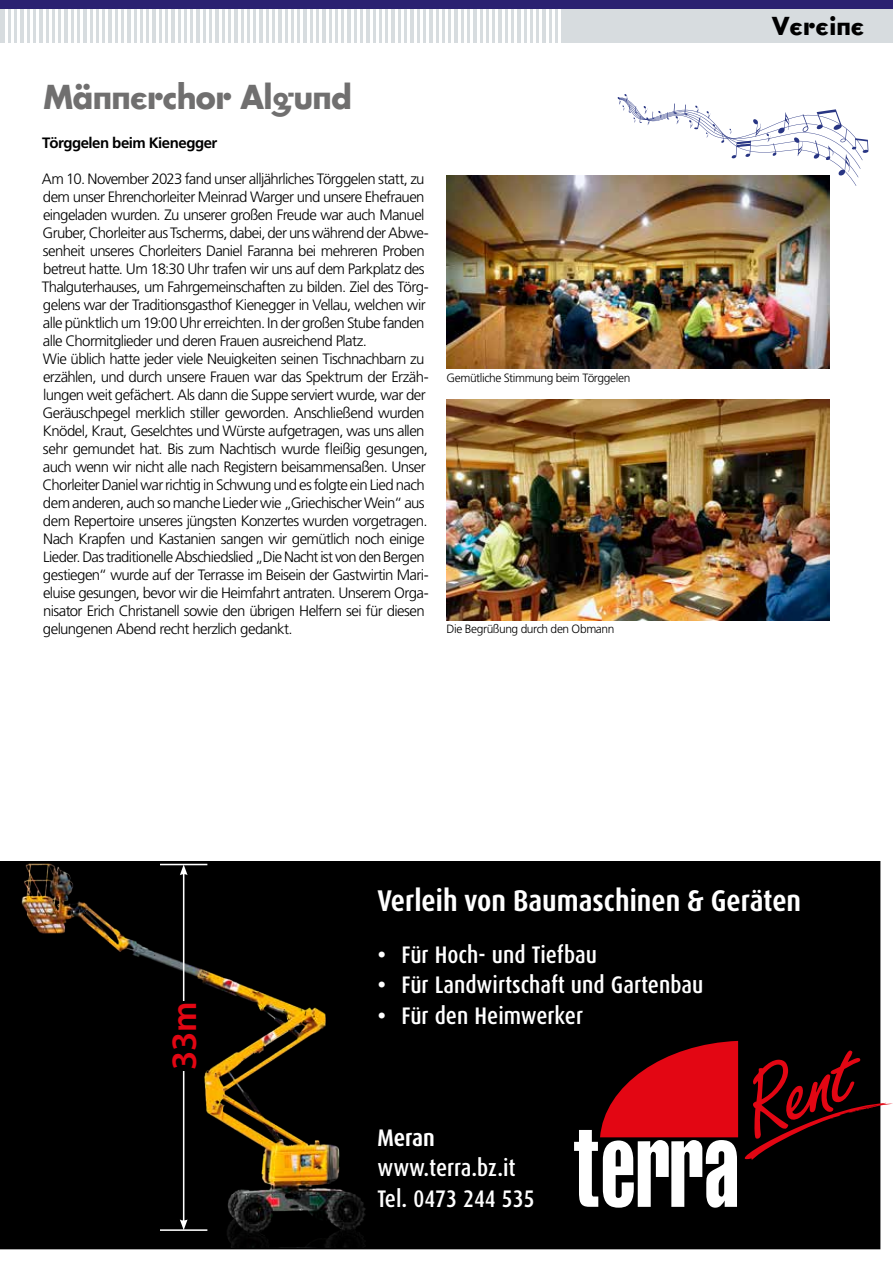
<style>
.page{position:relative;width:893px;height:1263px;background:#fff}
.page>*{position:absolute;margin:0;border:0;box-sizing:border-box;transform-origin:0 0}
.t1{font:700 36px "Algund 2002";letter-spacing:-.025em;color:#706f6f}
.t2{font:600 36px "Myriad Pro";color:#e30613}
.t3{font:700 condensed 30px "Dax Pro";color:#fff}
.t4{font:700 27px "Algund 2002";color:#000}
.t5{font:500 24px/30.5px "Dax Condensed";color:#fff}
.t6{font:700 condensed 24px "Dax Pro";color:#fff}
.t7{font:300 15px/18px "Frutiger LT Std";letter-spacing:-.04em;color:#000}
.t8{font:700 15px "Frutiger LT Std";letter-spacing:-.035em;color:#000}
.t9{font:300 12px "Frutiger LT Std";letter-spacing:-.035em;color:#000}
</style>
<div class="page">
<div style="left:0;top:9px;width:893px;height:34px;background:#d7dcdf"></div>
<hr style="left:559px;top:8px;width:2px;height:34px;background:#fff">
<hr style="left:552px;top:8px;width:3px;height:34px;background:#fff">
<hr style="left:546px;top:8px;width:2px;height:34px;background:#fff">
<hr style="left:540px;top:8px;width:2px;height:34px;background:#fff">
<hr style="left:534px;top:8px;width:2px;height:34px;background:#fff">
<hr style="left:527px;top:8px;width:2px;height:34px;background:#fff">
<hr style="left:521px;top:8px;width:2px;height:34px;background:#fff">
<hr style="left:515px;top:8px;width:2px;height:34px;background:#fff">
<hr style="left:508px;top:8px;width:2px;height:34px;background:#fff">
<hr style="left:502px;top:8px;width:2px;height:34px;background:#fff">
<hr style="left:496px;top:8px;width:2px;height:34px;background:#fff">
<hr style="left:490px;top:8px;width:2px;height:34px;background:#fff">
<hr style="left:483px;top:8px;width:2px;height:34px;background:#fff">
<hr style="left:477px;top:8px;width:2px;height:34px;background:#fff">
<hr style="left:471px;top:8px;width:2px;height:34px;background:#fff">
<hr style="left:464px;top:8px;width:2px;height:34px;background:#fff">
<hr style="left:458px;top:8px;width:2px;height:34px;background:#fff">
<hr style="left:452px;top:8px;width:2px;height:34px;background:#fff">
<hr style="left:445px;top:8px;width:3px;height:34px;background:#fff">
<hr style="left:439px;top:8px;width:2px;height:34px;background:#fff">
<hr style="left:433px;top:8px;width:2px;height:34px;background:#fff">
<hr style="left:427px;top:8px;width:2px;height:34px;background:#fff">
<hr style="left:420px;top:8px;width:2px;height:34px;background:#fff">
<hr style="left:414px;top:8px;width:2px;height:34px;background:#fff">
<hr style="left:408px;top:8px;width:2px;height:34px;background:#fff">
<hr style="left:401px;top:8px;width:3px;height:34px;background:#fff">
<hr style="left:395px;top:8px;width:2px;height:34px;background:#fff">
<hr style="left:389px;top:8px;width:2px;height:34px;background:#fff">
<hr style="left:383px;top:8px;width:2px;height:34px;background:#fff">
<hr style="left:376px;top:8px;width:2px;height:34px;background:#fff">
<hr style="left:370px;top:8px;width:2px;height:34px;background:#fff">
<hr style="left:364px;top:8px;width:2px;height:34px;background:#fff">
<hr style="left:357px;top:8px;width:3px;height:34px;background:#fff">
<hr style="left:351px;top:8px;width:2px;height:34px;background:#fff">
<hr style="left:345px;top:8px;width:2px;height:34px;background:#fff">
<hr style="left:339px;top:8px;width:2px;height:34px;background:#fff">
<hr style="left:332px;top:8px;width:2px;height:34px;background:#fff">
<hr style="left:326px;top:8px;width:2px;height:34px;background:#fff">
<hr style="left:320px;top:8px;width:2px;height:34px;background:#fff">
<hr style="left:313px;top:8px;width:3px;height:34px;background:#fff">
<hr style="left:307px;top:8px;width:2px;height:34px;background:#fff">
<hr style="left:301px;top:8px;width:2px;height:34px;background:#fff">
<hr style="left:295px;top:8px;width:2px;height:34px;background:#fff">
<hr style="left:288px;top:8px;width:2px;height:34px;background:#fff">
<hr style="left:282px;top:8px;width:2px;height:34px;background:#fff">
<hr style="left:276px;top:8px;width:2px;height:34px;background:#fff">
<hr style="left:269px;top:8px;width:2px;height:34px;background:#fff">
<hr style="left:263px;top:8px;width:2px;height:34px;background:#fff">
<hr style="left:257px;top:8px;width:2px;height:34px;background:#fff">
<hr style="left:251px;top:8px;width:2px;height:34px;background:#fff">
<hr style="left:244px;top:8px;width:2px;height:34px;background:#fff">
<hr style="left:238px;top:8px;width:2px;height:34px;background:#fff">
<hr style="left:232px;top:8px;width:2px;height:34px;background:#fff">
<hr style="left:225px;top:8px;width:2px;height:34px;background:#fff">
<hr style="left:219px;top:8px;width:2px;height:34px;background:#fff">
<hr style="left:213px;top:8px;width:2px;height:34px;background:#fff">
<hr style="left:206px;top:8px;width:3px;height:34px;background:#fff">
<hr style="left:200px;top:8px;width:2px;height:34px;background:#fff">
<hr style="left:194px;top:8px;width:2px;height:34px;background:#fff">
<hr style="left:188px;top:8px;width:2px;height:34px;background:#fff">
<hr style="left:181px;top:8px;width:2px;height:34px;background:#fff">
<hr style="left:175px;top:8px;width:2px;height:34px;background:#fff">
<hr style="left:169px;top:8px;width:2px;height:34px;background:#fff">
<hr style="left:162px;top:8px;width:3px;height:34px;background:#fff">
<hr style="left:156px;top:8px;width:2px;height:34px;background:#fff">
<hr style="left:150px;top:8px;width:2px;height:34px;background:#fff">
<hr style="left:144px;top:8px;width:2px;height:34px;background:#fff">
<hr style="left:137px;top:8px;width:2px;height:34px;background:#fff">
<hr style="left:131px;top:8px;width:2px;height:34px;background:#fff">
<hr style="left:125px;top:8px;width:2px;height:34px;background:#fff">
<hr style="left:118px;top:8px;width:3px;height:34px;background:#fff">
<hr style="left:112px;top:8px;width:2px;height:34px;background:#fff">
<hr style="left:106px;top:8px;width:2px;height:34px;background:#fff">
<hr style="left:100px;top:8px;width:2px;height:34px;background:#fff">
<hr style="left:93px;top:8px;width:2px;height:34px;background:#fff">
<hr style="left:87px;top:8px;width:2px;height:34px;background:#fff">
<hr style="left:81px;top:8px;width:2px;height:34px;background:#fff">
<hr style="left:74px;top:8px;width:3px;height:34px;background:#fff">
<hr style="left:68px;top:8px;width:2px;height:34px;background:#fff">
<hr style="left:62px;top:8px;width:2px;height:34px;background:#fff">
<hr style="left:56px;top:8px;width:2px;height:34px;background:#fff">
<hr style="left:49px;top:8px;width:2px;height:34px;background:#fff">
<hr style="left:43px;top:8px;width:2px;height:34px;background:#fff">
<hr style="left:37px;top:8px;width:2px;height:34px;background:#fff">
<hr style="left:30px;top:8px;width:2px;height:34px;background:#fff">
<hr style="left:24px;top:8px;width:2px;height:34px;background:#fff">
<hr style="left:18px;top:8px;width:2px;height:34px;background:#fff">
<hr style="left:12px;top:8px;width:2px;height:34px;background:#fff">
<hr style="left:5px;top:8px;width:2px;height:34px;background:#fff">
<div style="left:0;top:0;width:893px;height:9px;background:#2b2171"></div>
<svg style="left:618px;top:94px;width:250px;height:92px"></svg>
<img style="left:446px;top:176px;width:383px;height:193px">
<img style="left:446px;top:400px;width:383px;height:220px">
<div style="left:0;top:861px;width:880px;height:388px;background:#000"></div>
<img style="left:16px;top:861px;width:354px;height:386px">
<hr style="left:183px;top:873px;width:1px;height:349px;background:#fff">
<svg style="left:180px;top:865px;width:8px;height:10px"></svg>
<svg style="left:180px;top:1219px;width:8px;height:10px"></svg>
<hr style="left:160px;top:864px;width:47px;height:1px;background:#fff">
<hr style="left:160px;top:1229px;width:47px;height:2px;background:#fff">
<div style="left:169px;top:1001px;width:27px;height:69px;background:#000"></div>
<svg style="left:574px;top:1041px;width:319px;height:167px"></svg>
<h1 class="t1" style="left:43px;top:74px;width:310px">Männerchor Algund</h1>
<p class="t8" style="left:42px;top:134px;width:177px">Törggelen beim Kienegger</p>
<p class="t7" style="left:42px;top:170px;width:388px">Am 10. November 2023 fand unser alljährliches Törggelen statt, zu dem unser Ehrenchorleiter Meinrad Warger und unsere Ehefrauen eingeladen wurden. Zu unserer großen Freude war auch Manuel Gruber, Chorleiter aus Tscherms, dabei, der uns während der Abwe&shy;senheit unseres Chorleiters Daniel Faranna bei mehreren Proben betreut hatte. Um 18:30 Uhr trafen wir uns auf dem Parkplatz des Thalguterhauses, um Fahrgemeinschaften zu bilden. Ziel des Törg&shy;gelens war der Traditionsgasthof Kienegger in Vellau, welchen wir alle pünktlich um 19:00 Uhr erreichten. In der großen Stube fanden alle Chormitglieder und deren Frauen ausreichend Platz.<br>Wie üblich hatte jeder viele Neuigkeiten seinen Tischnachbarn zu erzählen, und durch unsere Frauen war das Spektrum der Erzäh&shy;lungen weit gefächert. Als dann die Suppe serviert wurde, war der Geräuschpegel merklich stiller geworden. Anschließend wurden Knödel, Kraut, Geselchtes und Würste aufgetragen, was uns allen sehr gemundet hat. Bis zum Nachtisch wurde fleißig gesungen, auch wenn wir nicht alle nach Registern beisammensaßen. Unser Chorleiter Daniel war richtig in Schwung und es folgte ein Lied nach dem anderen, auch so manche Lieder wie „Griechischer Wein“ aus dem Repertoire unseres jüngsten Konzertes wurden vorgetragen.<br>Nach Krapfen und Kastanien sangen wir gemütlich noch einige Lieder. Das traditionelle Abschiedslied „Die Nacht ist von den Bergen gestiegen“ wurde auf der Terrasse im Beisein der Gastwirtin Mari&shy;eluise gesungen, bevor wir die Heimfahrt antraten. Unserem Orga&shy;nisator Erich Christanell sowie den übrigen Helfern sei für diesen gelungenen Abend recht herzlich gedankt.</p>
<p class="t9" style="left:446px;top:371px;width:185px">Gemütliche Stimmung beim Törggelen</p>
<p class="t9" style="left:446px;top:622px;width:169px">Die Begrüßung durch den Obmann</p>
<h3 class="t4" style="left:772px;top:9px;width:94px">Vereine</h3>
<h3 class="t4" style="left:796px;top:9px;width:70px">Sport</h3>
<h1 class="t2" style="left:161px;top:1070px;width:71px;rotate:-90deg">33m</h1>
<h2 class="t3" style="left:377px;top:881px;width:425px">Verleih von Baumaschinen &amp; Geräten</h2>
<h3 class="t5" style="left:377px;top:940px;width:221px">• Für Hoch- und Tiefbau</h3>
<h3 class="t5" style="left:377px;top:970px;width:328px">• Für Landwirtschaft und Gartenbau</h3>
<h3 class="t5" style="left:377px;top:1000px;width:207px">• Für den Heimwerker</h3>
<h3 class="t6" style="left:377px;top:1122px;width:59px">Meran</h3>
<h3 class="t5" style="left:377px;top:1153px;width:159px">www.terra.bz.it<br>Tel. 0473 244 535</h3>
</div>
